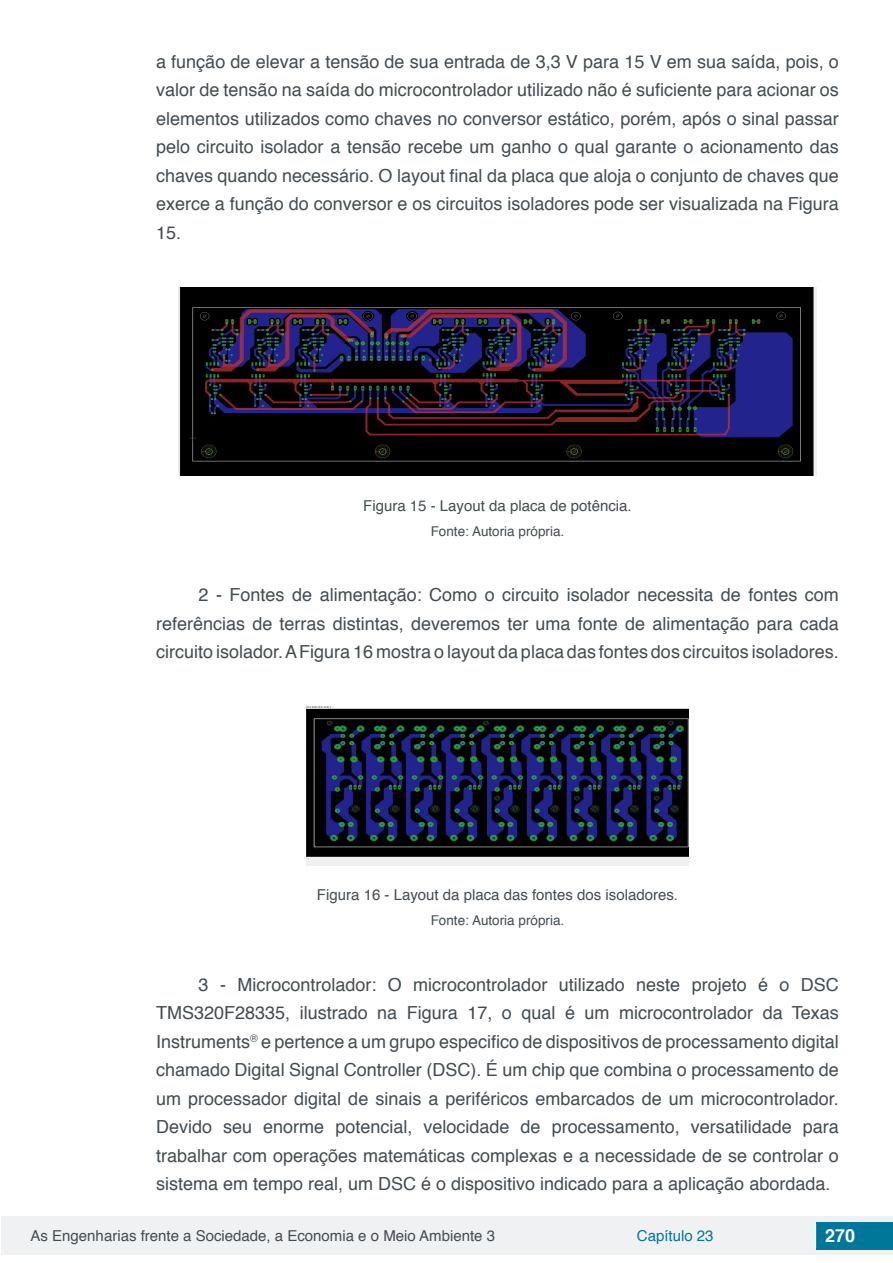
<style>
.page{position:relative;width:893px;height:1263px;background:#fff}
.page>*{position:absolute;margin:0;border:0;box-sizing:border-box;transform-origin:0 0}
.txt{font:18px/28.5px "Helvetica";color:#434c52;text-align:justify}
.t1{font:700 18px "Helvetica";color:#fff}
.info_tab_gra_imag{font:15px "Helvetica";color:#434c52}
.t2{font:15px "Helvetica";color:#007699}
.fonte_tab_gra_imag{font:13.5px "Helvetica";color:#434c52}
</style>
<div class="page">
<div style="left:1px;top:1216px;width:891px;height:38px;background:#f0f1f2"></div>
<div style="left:816px;top:1222px;width:77px;height:27px;background:#007699"></div>
<svg style="left:815px;top:1224px;width:1px;height:24px"></svg>
<img style="left:179px;top:287px;width:637px;height:189px">
<img style="left:306px;top:707px;width:383px;height:158px">
<p class="txt" style="left:156px;top:47px;width:684px">a função de elevar a tensão de sua entrada de 3,3 V para 15 V em sua saída, pois, o valor de tensão na saída do microcontrolador utilizado não é suficiente para acionar os elementos utilizados como chaves no conversor estático, porém, após o sinal passar pelo circuito isolador a tensão recebe um ganho o qual garante o acionamento das chaves quando necessário. O layout final da placa que aloja o conjunto de chaves que exerce a função do conversor e os circuitos isoladores pode ser visualizada na Figura 15.</p>
<p class="info_tab_gra_imag" style="left:363px;top:494px;width:270px">Figura 15 - Layout da placa de potência.</p>
<p class="fonte_tab_gra_imag" style="left:431px;top:520px;width:135px">Fonte: Autoria própria.</p>
<p class="txt" style="left:156px;top:581px;width:684px;text-indent:43px">2 - Fontes de alimentação: Como o circuito isolador necessita de fontes com referências de terras distintas, deveremos ter uma fonte de alimentação para cada circuito isolador. A Figura 16 mostra o layout da placa das fontes dos circuitos isoladores.</p>
<p class="info_tab_gra_imag" style="left:317px;top:883px;width:363px">Figura 16 - Layout da placa das fontes dos isoladores.</p>
<p class="fonte_tab_gra_imag" style="left:431px;top:910px;width:135px">Fonte: Autoria própria.</p>
<p class="txt" style="left:156px;top:970px;width:684px;text-indent:43px">3 - Microcontrolador: O microcontrolador utilizado neste projeto é o DSC TMS320F28335, ilustrado na Figura 17, o qual é um microcontrolador da Texas Instruments<sup>®</sup> e pertence a um grupo especifico de dispositivos de processamento digital chamado Digital Signal Controller (DSC). É um chip que combina o processamento de um processador digital de sinais a periféricos embarcados de um microcontrolador.<br>Devido seu enorme potencial, velocidade de processamento, versatilidade para trabalhar com operações matemáticas complexas e a necessidade de se controlar o sistema em tempo real, um DSC é o dispositivo indicado para a aplicação abordada.</p>
<p class="info_tab_gra_imag" style="left:31px;top:1224px;width:466px">As Engenharias frente a Sociedade, a Economia e o Meio Ambiente 3</p>
<p class="t2" style="left:637px;top:1224px;width:78px">Capítulo 23</p>
<p class="t1" style="left:825px;top:1221px;width:32px">270</p>
</div>
